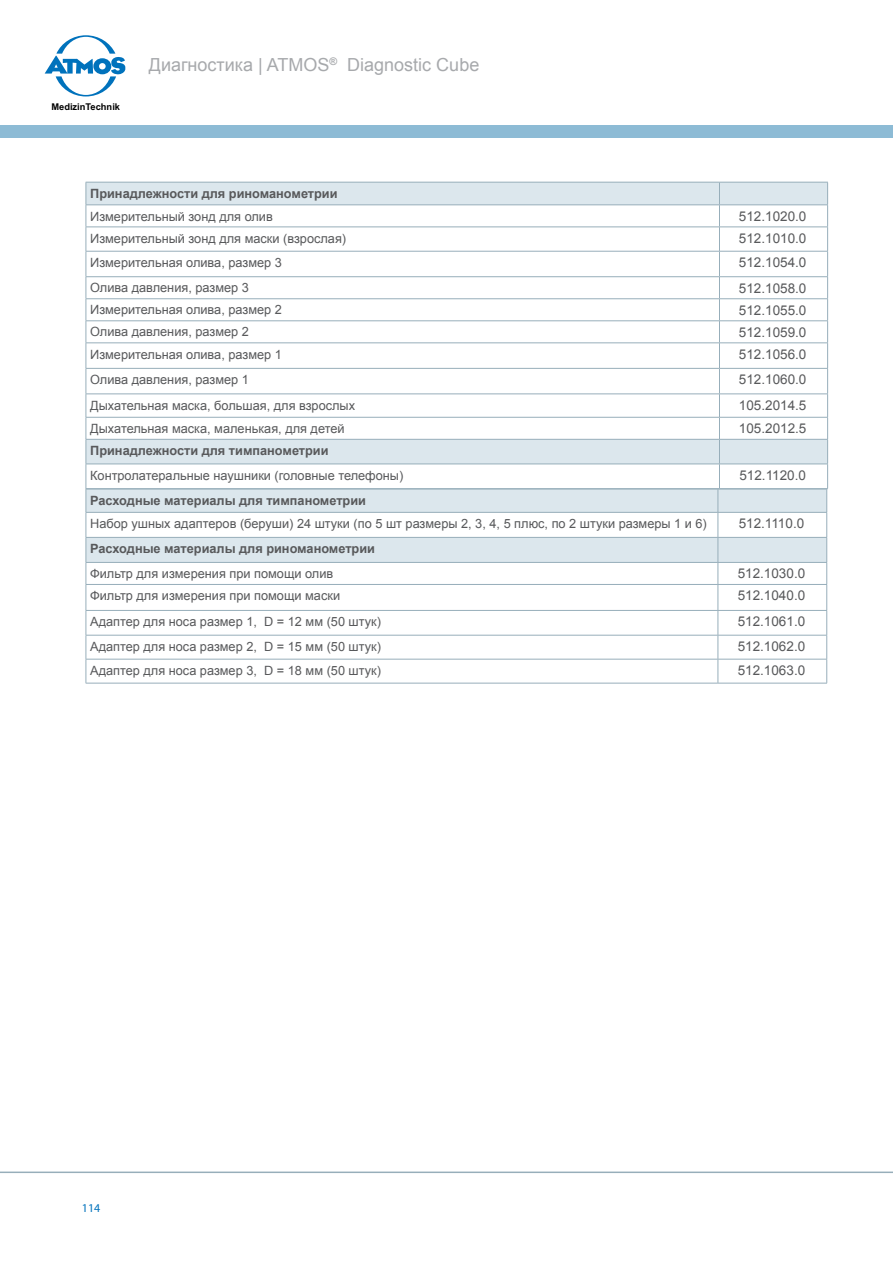
<style>
.page{position:relative;width:893px;height:1263px;background:#fff}
.page>*{position:absolute;margin:0;border:0;box-sizing:border-box;transform-origin:0 0}
.t1{font:18px "Arial";color:#a7a9ac}
.t2{font:13.5px "Arial";color:#58595b}
.t3{font:12.75px "Arial";color:#58595b}
.t4{font:700 12.75px "Arial";color:#58595b}
.t5{font:12px "Myriad Pro";color:#0072bc}
.t6{font:700 9.3px "Arial";color:#000}
</style>
<div class="page">
<hr style="left:892px;top:879px;width:1px;height:294px;background:#dce7ed">
<hr style="left:892px;top:138px;width:1px;height:741px;background:#bacad3">
<div style="left:0;top:125px;width:893px;height:13px;background:#8dbbd5"></div>
<hr style="left:0;top:1171px;width:893px;height:2px;background:#97aeba">
<svg style="left:87px;top:490px;width:739px;height:72px;fill:#dce7ed"></svg>
<hr style="left:86px;top:489px;width:632px;height:1px;background:#97aeba">
<hr style="left:718px;top:489px;width:109px;height:1px;background:#97aeba">
<hr style="left:86px;top:512px;width:632px;height:1px;background:#97aeba">
<hr style="left:718px;top:512px;width:109px;height:1px;background:#97aeba">
<hr style="left:86px;top:537px;width:632px;height:1px;background:#97aeba">
<hr style="left:718px;top:537px;width:109px;height:1px;background:#97aeba">
<hr style="left:86px;top:562px;width:632px;height:1px;background:#97aeba">
<hr style="left:718px;top:562px;width:109px;height:1px;background:#97aeba">
<hr style="left:86px;top:584px;width:632px;height:1px;background:#97aeba">
<hr style="left:718px;top:584px;width:109px;height:1px;background:#97aeba">
<hr style="left:86px;top:610px;width:632px;height:1px;background:#97aeba">
<hr style="left:718px;top:610px;width:109px;height:1px;background:#97aeba">
<hr style="left:86px;top:635px;width:632px;height:1px;background:#97aeba">
<hr style="left:718px;top:635px;width:109px;height:1px;background:#97aeba">
<hr style="left:86px;top:659px;width:632px;height:1px;background:#97aeba">
<hr style="left:718px;top:659px;width:109px;height:1px;background:#97aeba">
<hr style="left:86px;top:683px;width:632px;height:1px;background:#97aeba">
<hr style="left:718px;top:683px;width:109px;height:1px;background:#97aeba">
<svg style="left:87px;top:183px;width:739px;height:281px"></svg>
<hr style="left:86px;top:182px;width:633px;height:1px;background:#97aeba">
<hr style="left:719px;top:182px;width:109px;height:1px;background:#97aeba">
<hr style="left:86px;top:205px;width:633px;height:1px;background:#97aeba">
<hr style="left:719px;top:205px;width:109px;height:1px;background:#97aeba">
<hr style="left:86px;top:227px;width:633px;height:1px;background:#97aeba">
<hr style="left:719px;top:227px;width:109px;height:1px;background:#97aeba">
<hr style="left:86px;top:251px;width:633px;height:1px;background:#97aeba">
<hr style="left:719px;top:251px;width:109px;height:1px;background:#97aeba">
<hr style="left:86px;top:276px;width:633px;height:1px;background:#97aeba">
<hr style="left:719px;top:276px;width:109px;height:1px;background:#97aeba">
<hr style="left:86px;top:298px;width:633px;height:1px;background:#97aeba">
<hr style="left:719px;top:298px;width:109px;height:1px;background:#97aeba">
<hr style="left:86px;top:320px;width:633px;height:1px;background:#97aeba">
<hr style="left:719px;top:320px;width:109px;height:1px;background:#97aeba">
<hr style="left:86px;top:343px;width:633px;height:1px;background:#97aeba">
<hr style="left:719px;top:343px;width:109px;height:1px;background:#97aeba">
<hr style="left:86px;top:368px;width:633px;height:1px;background:#97aeba">
<hr style="left:719px;top:368px;width:109px;height:1px;background:#97aeba">
<hr style="left:86px;top:394px;width:633px;height:1px;background:#97aeba">
<hr style="left:719px;top:394px;width:109px;height:1px;background:#97aeba">
<hr style="left:86px;top:417px;width:633px;height:1px;background:#97aeba">
<hr style="left:719px;top:417px;width:109px;height:1px;background:#97aeba">
<hr style="left:86px;top:439px;width:633px;height:1px;background:#97aeba">
<hr style="left:719px;top:439px;width:109px;height:1px;background:#97aeba">
<hr style="left:86px;top:464px;width:633px;height:1px;background:#97aeba">
<svg style="left:86px;top:182px;width:1px;height:501px"></svg>
<hr style="left:719px;top:464px;width:109px;height:1px;background:#97aeba">
<svg style="left:718px;top:182px;width:2px;height:501px"></svg>
<svg style="left:826px;top:182px;width:2px;height:501px"></svg>
<hr style="left:86px;top:488px;width:633px;height:1px;background:#97aeba">
<hr style="left:719px;top:488px;width:109px;height:1px;background:#97aeba">
<svg style="left:45px;top:35px;width:80px;height:61px"></svg>
<p class="t6" style="left:51px;top:100px;width:70px">MedizinTechnik</p>
<h1 class="t1" style="left:149px;top:53px;width:332px">Диагностика | ATMOS<sup>®</sup> Diagnostic Cube</h1>
<p class="t4" style="left:90px;top:185px;width:249px">Принадлежности для риноманометрии</p>
<p class="t3" style="left:90px;top:208px;width:184px">Измерительный зонд для олив</p>
<p class="t2" style="left:739px;top:207px;width:69px">512.1020.0</p>
<p class="t3" style="left:90px;top:230px;width:257px">Измерительный зонд для маски (взрослая)</p>
<p class="t2" style="left:739px;top:229px;width:69px">512.1010.0</p>
<p class="t3" style="left:90px;top:254px;width:193px">Измерительная олива, размер 3</p>
<p class="t2" style="left:739px;top:253px;width:69px">512.1054.0</p>
<p class="t3" style="left:90px;top:280px;width:160px">Олива давления, размер 3</p>
<p class="t2" style="left:739px;top:279px;width:69px">512.1058.0</p>
<p class="t3" style="left:90px;top:302px;width:193px">Измерительная олива, размер 2</p>
<p class="t2" style="left:739px;top:301px;width:69px">512.1055.0</p>
<p class="t3" style="left:90px;top:324px;width:160px">Олива давления, размер 2</p>
<p class="t2" style="left:739px;top:323px;width:69px">512.1059.0</p>
<p class="t3" style="left:90px;top:346px;width:193px">Измерительная олива, размер 1</p>
<p class="t2" style="left:739px;top:345px;width:69px">512.1056.0</p>
<p class="t3" style="left:90px;top:371px;width:160px">Олива давления, размер 1</p>
<p class="t2" style="left:739px;top:371px;width:69px">512.1060.0</p>
<p class="t3" style="left:90px;top:397px;width:266px">Дыхательная маска, большая, для взрослых</p>
<p class="t2" style="left:739px;top:396px;width:69px">105.2014.5</p>
<p class="t3" style="left:90px;top:420px;width:256px">Дыхательная маска, маленькая, для детей</p>
<p class="t2" style="left:739px;top:419px;width:69px">105.2012.5</p>
<p class="t4" style="left:90px;top:442px;width:240px">Принадлежности для тимпанометрии</p>
<p class="t3" style="left:90px;top:467px;width:315px">Контролатеральные наушники (головные телефоны)</p>
<p class="t2" style="left:739px;top:466px;width:68px">512.1120.0</p>
<p class="t4" style="left:90px;top:492px;width:277px">Расходные материалы для тимпанометрии</p>
<p class="t3" style="left:90px;top:515px;width:618px">Набор ушных адаптеров (беруши) 24 штуки (по 5 шт размеры 2, 3, 4, 5 плюс, по 2 штуки размеры 1 и 6)</p>
<p class="t2" style="left:739px;top:515px;width:67px">512.1110.0</p>
<p class="t4" style="left:90px;top:540px;width:286px">Расходные материалы для риноманометрии</p>
<p class="t3" style="left:90px;top:565px;width:245px">Фильтр для измерения при помощи олив</p>
<p class="t2" style="left:738px;top:565px;width:69px">512.1030.0</p>
<p class="t3" style="left:90px;top:587px;width:251px">Фильтр для измерения при помощи маски</p>
<p class="t2" style="left:738px;top:587px;width:69px">512.1040.0</p>
<p class="t3" style="left:90px;top:613px;width:292px">Адаптер для носа размер 1, D = 12 мм (50 штук)</p>
<p class="t2" style="left:738px;top:613px;width:69px">512.1061.0</p>
<p class="t3" style="left:90px;top:638px;width:292px">Адаптер для носа размер 2, D = 15 мм (50 штук)</p>
<p class="t2" style="left:738px;top:637px;width:69px">512.1062.0</p>
<p class="t3" style="left:90px;top:662px;width:292px">Адаптер для носа размер 3, D = 18 мм (50 штук)</p>
<p class="t2" style="left:738px;top:661px;width:69px">512.1063.0</p>
<p class="t5" style="left:82px;top:1200px;width:20px">114</p>
</div>
